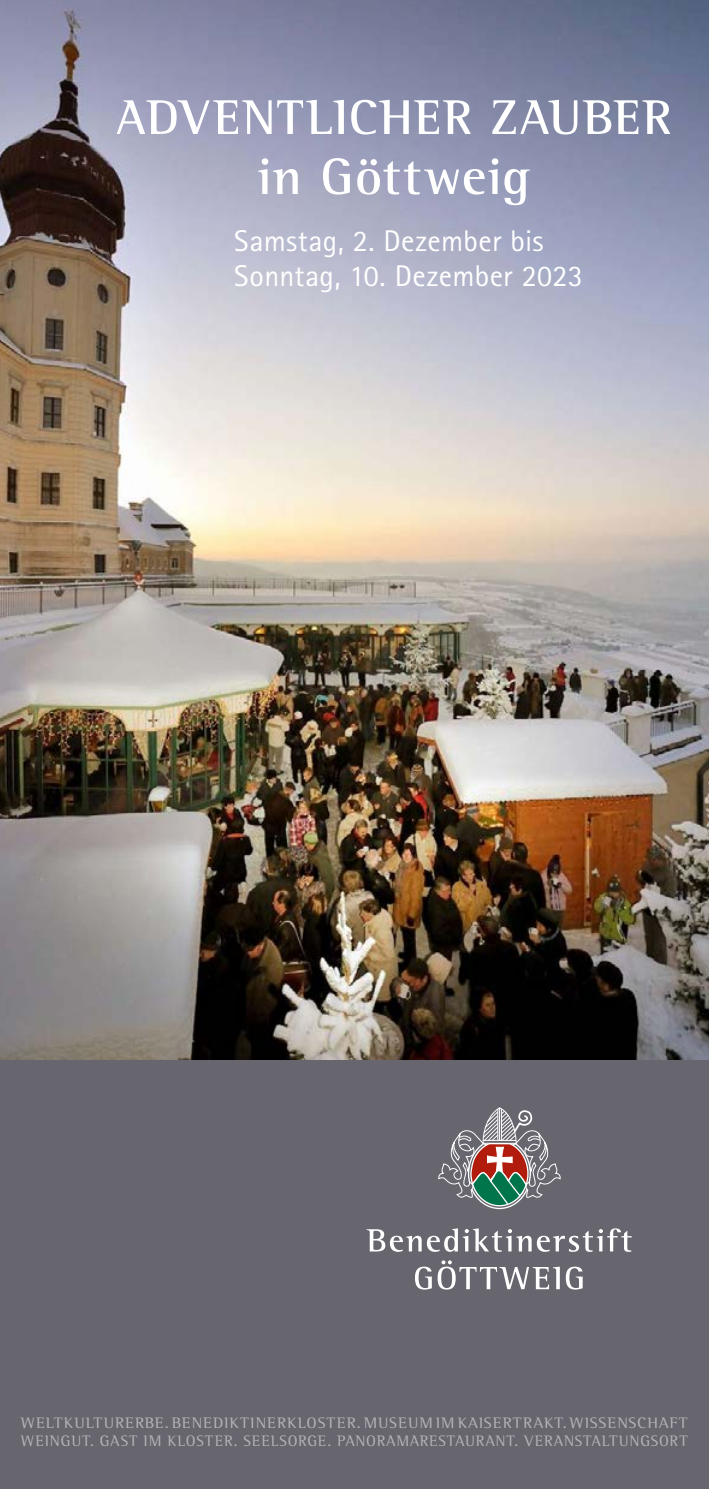
<style>
.page{position:relative;width:709px;height:1489px;background:#fff}
.page>*{position:absolute;margin:0;border:0;box-sizing:border-box;transform-origin:0 0}
.t1{font:700 52.5px "Rotis Semi Serif Pro";letter-spacing:.01em;color:#fff}
.t2{font:700 50px "Rotis Semi Serif Pro";letter-spacing:.03em;color:#fff}
.t3{font:30px/35px "Rotis Sans Serif Pro";letter-spacing:.01em;color:#fff}
.t4{font:15.5px/18.8px "Rotis Semi Serif Pro";letter-spacing:.055em;color:#fff;scale:1.05 1}
</style>
<div class="page">
<img style="left:0;top:0;width:709px;height:1060px">
<div style="left:0;top:1060px;width:709px;height:428px;background:#67666f"></div>
<svg style="left:415px;top:1260px;width:167px;height:29px"></svg>
<svg style="left:366px;top:1228px;width:265px;height:23px"></svg>
<svg style="left:438px;top:1107px;width:122px;height:102px"></svg>
<h2 class="t2" style="left:116px;top:87px;width:557px">ADVENTLICHER ZAUBER</h2>
<h1 class="t1" style="left:257px;top:144px;width:274px">in Göttweig</h1>
<h3 class="t3" style="left:234px;top:223px;width:350px">Samstag, 2. Dezember bis<br>Sonntag, 10. Dezember 2023</h3>
<p class="t4" style="left:21px;top:1412px;width:636px">WELTKULTURERBE. BENEDIKTINERKLOSTER. MUSEUM IM KAISERTRAKT. WISSENSCHAFT<br>WEINGUT. GAST IM KLOSTER. SEELSORGE. PANORAMARESTAURANT. VERANSTALTUNGSORT</p>
</div>
